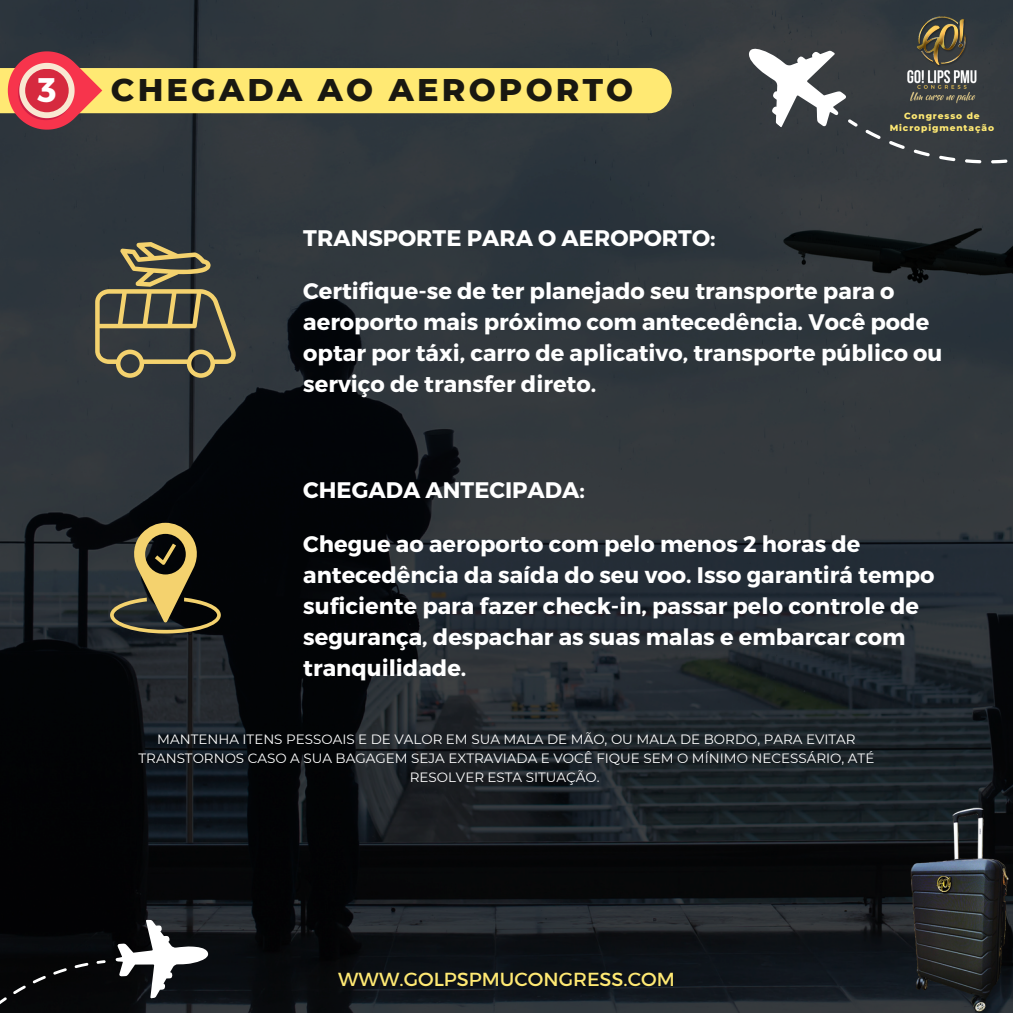
<style>
.page{position:relative;width:1013px;height:1013px;background:#fff}
.page>*{position:absolute;margin:0;border:0;box-sizing:border-box;transform-origin:0 0}
.t1{font:700 34.12px "Montserrat";color:#fff}
.t2{font:800 32px "Montserrat";letter-spacing:.1em;color:#191811}
.t3{font:700 22.5px/31px "Montserrat";color:#fff}
.t4{font:19.25px "Kief Montaser Regular";color:#ffe973}
.t5{font:13.5px/18.8px "Montserrat";color:#fff;text-align:center}
.t6{font:800 9px/12.5px "Montserrat";letter-spacing:.1em;color:#ffe973;text-align:center}
</style>
<div class="page">
<img style="left:0;top:0;width:1012px;height:1012px">
<svg style="left:722px;top:8px;width:125px;height:143px"></svg>
<svg style="left:847px;top:0;width:165px;height:265px;fill:#363a3f"></svg>
<svg style="left:115px;top:919px;width:96px;height:79px"></svg>
<div style="left:0;top:960px;width:106px;height:52px;background:#060608"></div>
<img style="left:893px;top:11px;width:97px;height:99px">
<img style="left:851px;top:806px;width:161px;height:206px">
<div style="left:0;top:68px;width:671px;height:45px;background:#ffe973"></div>
<svg style="left:0;top:35px;width:102px;height:111px"></svg>
<div style="left:25px;top:69px;width:44px;height:43px;background:#d62a3f;border-radius:50%"></div>
<svg style="left:95px;top:242px;width:141px;height:136px"></svg>
<svg style="left:110px;top:523px;width:111px;height:110px"></svg>
<p class="t1" style="left:37px;top:68px;width:21px">3</p>
<p class="t2" style="left:111px;top:70px;width:524px">CHEGADA AO AEROPORTO</p>
<p class="t6" style="left:889px;top:109px;width:106px">Congresso de<br>Micropigmentação</p>
<p class="t3" style="left:303px;top:221px;width:414px">TRANSPORTE PARA O AEROPORTO:</p>
<p class="t3" style="left:303px;top:274px;width:640px">Certifique-se de ter planejado seu transporte para o aeroporto mais próximo com antecedência. Você pode optar por táxi, carro de aplicativo, transporte público ou serviço de transfer direto.</p>
<p class="t3" style="left:303px;top:474px;width:283px">CHEGADA ANTECIPADA:</p>
<p class="t3" style="left:303px;top:527px;width:633px">Chegue ao aeroporto com pelo menos 2 horas de antecedência da saída do seu voo. Isso garantirá tempo suficiente para fazer check-in, passar pelo controle de segurança, despachar as suas malas e embarcar com tranquilidade.</p>
<p class="t5" style="left:139px;top:730px;width:737px">MANTENHA ITENS PESSOAIS E DE VALOR EM SUA MALA DE MÃO, OU MALA DE BORDO, PARA EVITAR<br>TRANSTORNOS CASO A SUA BAGAGEM SEJA EXTRAVIADA E VOCÊ FIQUE SEM O MÍNIMO NECESSÁRIO, ATÉ<br>RESOLVER ESTA SITUAÇÃO.</p>
<p class="t4" style="left:338px;top:967px;width:338px">WWW.GOLPSPMUCONGRESS.COM</p>
</div>
